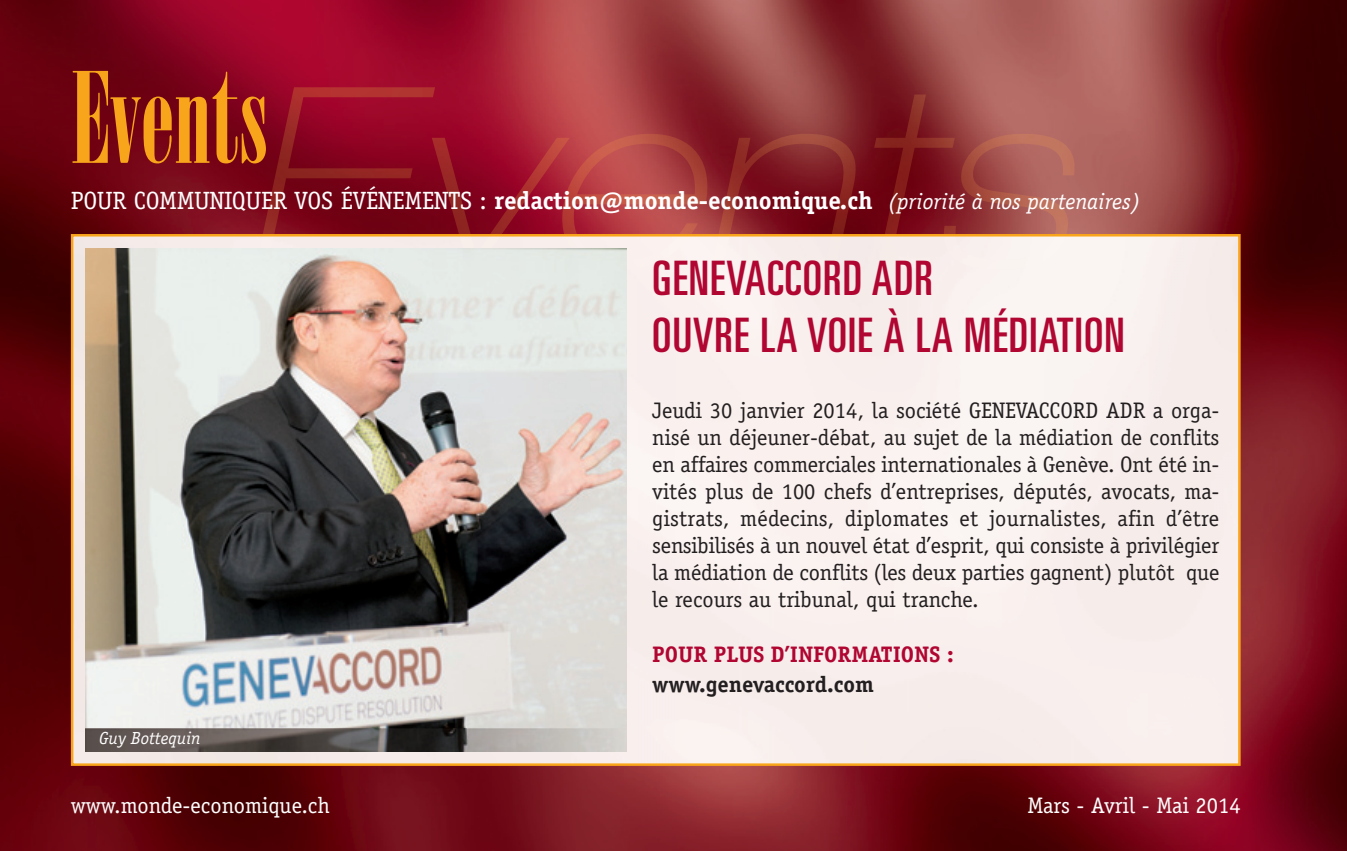
<style>
.page{position:relative;width:1347px;height:851px;background:#fff}
.page>*{position:absolute;margin:0;border:0;box-sizing:border-box;transform-origin:0 0}
.t1{font:125px "Onyx";color:#f9a51b}
.t2{font:ultra-condensed 47.5px/57px "Univers";letter-spacing:.025em;color:#b00631}
.t3{font:25px "Officina Serif";color:#fff}
.t4{font:22.5px/27px "Officina Serif";letter-spacing:-.01em;color:#231f20;text-align:justify}
.t5{font:22.5px "Officina Serif";color:#fff}
.t6{font:700 22.5px "Officina Serif";color:#b00631}
.t7{font:700 22.5px "Officina Serif";color:#231f20}
.t8{font:italic 17.5px "Officina Serif";color:#fff}
.s1{font-weight:700}
.s2{font-style:italic;font-size:22.5px}
</style>
<div class="page">
<img style="left:0;top:0;width:1346px;height:850px">
<img style="left:256px;top:87px;width:820px;height:147px">
<div style="left:74px;top:237px;width:1163px;height:525px;background:#f9efed"></div>
<div style="left:256px;top:237px;width:820px;height:33px;background:#f8eeed"></div>
<img style="left:85px;top:248px;width:541px;height:480px">
<img style="left:85px;top:728px;width:541px;height:23px">
<h1 class="t1" style="left:71px;top:71px;width:197px">Events</h1>
<p class="t3" style="left:71px;top:191px;width:1071px">POUR COMMUNIQUER VOS ÉVÉNEMENTS : <span class="s1">redaction@monde-economique.ch</span> <span class="s2">(priorité à nos partenaires)</span></p>
<h2 class="t2" style="left:652px;top:254px;width:474px">GENEVACCORD ADR<br>OUVRE LA VOIE À LA MÉDIATION</h2>
<p class="t8" style="left:99px;top:731px;width:103px">Guy Bottequin</p>
<p class="t4" style="left:652px;top:399px;width:569px">Jeudi 30 janvier 2014, la société GENEVACCORD ADR a orga&shy;nisé un déjeuner-débat, au sujet de la médiation de conflits en affaires commerciales internationales à Genève. Ont été in&shy;vités plus de 100 chefs d’entreprises, députés, avocats, ma&shy;gistrats, médecins, diplomates et journalistes, afin d’être sensibilisés à un nouvel état d’esprit, qui consiste à privilégier la médiation de conflits (les deux parties gagnent) plutôt que le recours au tribunal, qui tranche.</p>
<p class="t6" style="left:652px;top:645px;width:303px">POUR PLUS D’INFORMATIONS :</p>
<p class="t7" style="left:652px;top:675px;width:223px">www.genevaccord.com</p>
<p class="t5" style="left:71px;top:797px;width:261px">www.monde-economique.ch</p>
<p class="t5" style="left:1027px;top:797px;width:215px">Mars - Avril - Mai 2014</p>
</div>
